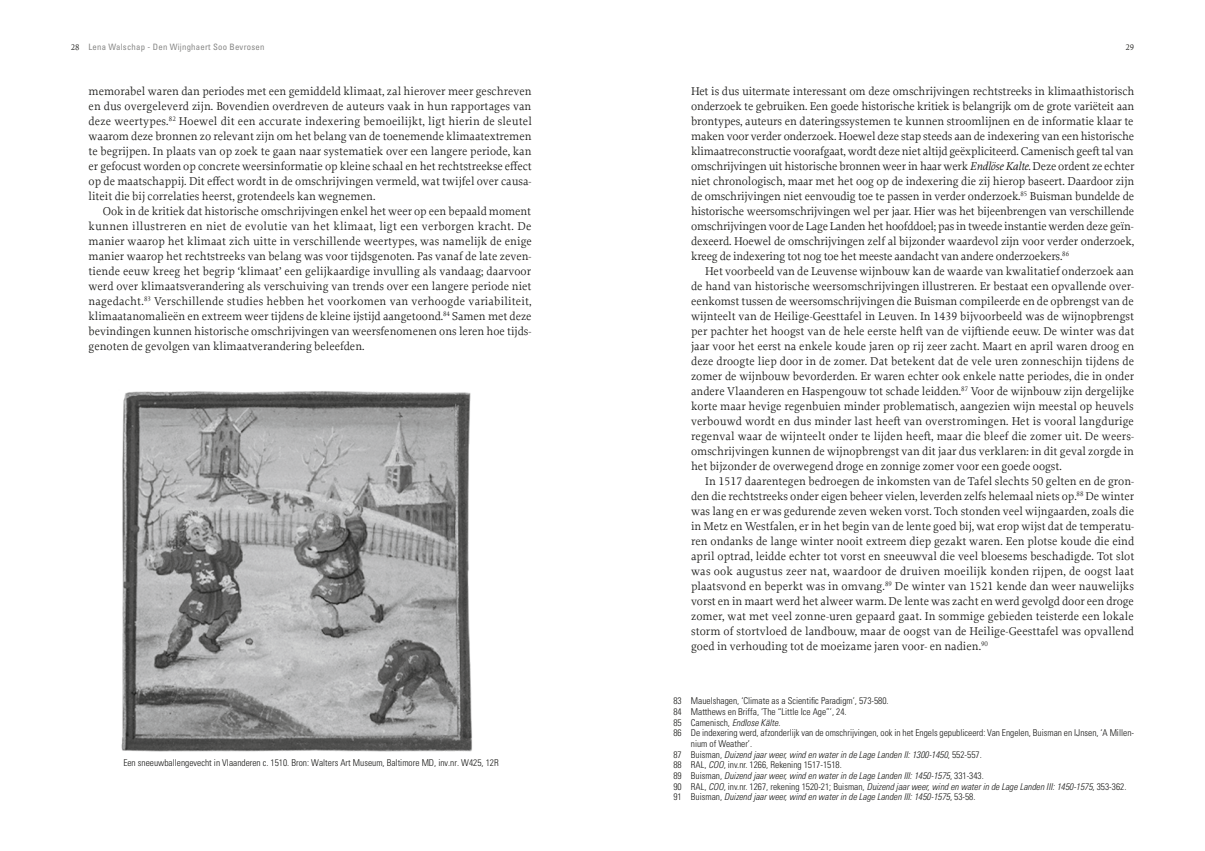
<style>
.page{position:relative;width:1205px;height:851px;background:#fff}
.page>*{position:absolute;margin:0;border:0;box-sizing:border-box;transform-origin:0 0}
.t1{font:11.88px/15px "Proforma";color:#181816;text-align:justify}
.t2{font:300 condensed 9.38px "Univers LT Std";color:#181816}
.t3{font:italic 300 condensed 9.38px/10.6px "Univers LT Pro";color:#181816}
.t4{font:condensed 8.75px "Univers LT Std";letter-spacing:.025em;color:#888887}
.t5{font:8.75px "Proforma";color:#181816}
.s1{font-family:"Proforma";font-stretch:normal;color:#181816}
.s2{font-style:italic}
.s3{font-family:"Univers LT Pro";font-style:italic}
.s4{font-family:"Univers LT Std";font-style:normal}
</style>
<div class="page">
<img style="left:121px;top:391px;width:351px;height:361px">
<p class="t4" style="left:71px;top:41px;width:195px"><span class="s1">28</span> Lena Walschap - Den Wijnghaert Soo Bevrosen</p>
<p class="t1" style="left:89px;top:83px;width:445px">memorabel waren dan periodes met een gemiddeld klimaat, zal hierover meer geschreven en dus overgeleverd zijn. Bovendien overdreven de auteurs vaak in hun rapportages van deze weertypes.<sup>82</sup> Hoewel dit een accurate indexering bemoeilijkt, ligt hierin de sleutel waarom deze bronnen zo relevant zijn om het belang van de toenemende klimaatextremen te begrijpen. In plaats van op zoek te gaan naar systematiek over een langere periode, kan er gefocust worden op concrete weersinformatie op kleine schaal en het rechtstreekse effect op de maatschappij. Dit effect wordt in de omschrijvingen vermeld, wat twijfel over causa&shy;liteit die bij correlaties heerst, grotendeels kan wegnemen.</p>
<p class="t1" style="left:89px;top:203px;width:445px;text-indent:14px">Ook in de kritiek dat historische omschrijvingen enkel het weer op een bepaald moment kunnen illustreren en niet de evolutie van het klimaat, ligt een verborgen kracht. De manier waarop het klimaat zich uitte in verschillende weertypes, was namelijk de enige manier waarop het rechtstreeks van belang was voor tijdsgenoten. Pas vanaf de late zeven&shy;tiende eeuw kreeg het begrip ‘klimaat’ een gelijkaardige invulling als vandaag; daarvoor werd over klimaatsverandering als verschuiving van trends over een langere periode niet nagedacht.<sup>83</sup> Verschillende studies hebben het voorkomen van verhoogde variabiliteit, klimaatanomalieën en extreem weer tijdens de kleine ijstijd aangetoond.<sup>84</sup> Samen met deze bevindingen kunnen historische omschrijvingen van weersfenomenen ons leren hoe tijds&shy;genoten de gevolgen van klimaatverandering beleefden.</p>
<p class="t2" style="left:123px;top:757px;width:377px">Een sneeuwballengevecht in Vlaanderen c. 1510. Bron: Walters Art Museum, Baltimore MD, inv.nr. W425, 12R</p>
<p class="t5" style="left:1125px;top:41px;width:10px">29</p>
<p class="t1" style="left:691px;top:83px;width:445px">Het is dus uitermate interessant om deze omschrijvingen rechtstreeks in klimaathistorisch onderzoek te gebruiken. Een goede historische kritiek is belangrijk om de grote variëteit aan brontypes, auteurs en dateringssystemen te kunnen stroomlijnen en de informatie klaar te maken voor verder onderzoek. Hoewel deze stap steeds aan de indexering van een historische klimaatreconstructie voorafgaat, wordt deze niet altijd geëxpliciteerd. Camenisch geeft tal van omschrijvingen uit historische bronnen weer in haar werk <span class="s2">Endlöse Kalte</span>. Deze ordent ze echter niet chronologisch, maar met het oog op de indexering die zij hierop baseert. Daardoor zijn de omschrijvingen niet eenvoudig toe te passen in verder onderzoek.<sup>85</sup> Buisman bundelde de historische weersomschrijvingen wel per jaar. Hier was het bijeenbrengen van verschillende omschrijvingen voor de Lage Landen het hoofddoel; pas in tweede instantie werden deze geïn&shy;dexeerd. Hoewel de omschrijvingen zelf al bijzonder waardevol zijn voor verder onderzoek, kreeg de indexering tot nog toe het meeste aandacht van andere onderzoekers.<sup>86</sup></p>
<p class="t1" style="left:691px;top:263px;width:445px;text-indent:14px">Het voorbeeld van de Leuvense wijnbouw kan de waarde van kwalitatief onderzoek aan de hand van historische weersomschrijvingen illustreren. Er bestaat een opvallende over&shy;eenkomst tussen de weersomschrijvingen die Buisman compileerde en de opbrengst van de wijnteelt van de Heilige-Geesttafel in Leuven. In 1439 bijvoorbeeld was de wijnopbrengst per pachter het hoogst van de hele eerste helft van de vijftiende eeuw. De winter was dat jaar voor het eerst na enkele koude jaren op rij zeer zacht. Maart en april waren droog en deze droogte liep door in de zomer. Dat betekent dat de vele uren zonneschijn tijdens de zomer de wijnbouw bevorderden. Er waren echter ook enkele natte periodes, die in onder andere Vlaanderen en Haspengouw tot schade leidden.<sup>87</sup> Voor de wijnbouw zijn dergelijke korte maar hevige regenbuien minder problematisch, aangezien wijn meestal op heuvels verbouwd wordt en dus minder last heeft van overstromingen. Het is vooral langdurige regenval waar de wijnteelt onder te lijden heeft, maar die bleef die zomer uit. De weers&shy;omschrijvingen kunnen de wijnopbrengst van dit jaar dus verklaren: in dit geval zorgde in het bijzonder de overwegend droge en zonnige zomer voor een goede oogst.</p>
<p class="t1" style="left:691px;top:473px;width:445px;text-indent:14px">In 1517 daarentegen bedroegen de inkomsten van de Tafel slechts 50 gelten en de gron&shy;den die rechtstreeks onder eigen beheer vielen, leverden zelfs helemaal niets op.<sup>88</sup> De winter was lang en er was gedurende zeven weken vorst. Toch stonden veel wijngaarden, zoals die in Metz en Westfalen, er in het begin van de lente goed bij, wat erop wijst dat de temperatu&shy;ren ondanks de lange winter nooit extreem diep gezakt waren. Een plotse koude die eind april optrad, leidde echter tot vorst en sneeuwval die veel bloesems beschadigde. Tot slot was ook augustus zeer nat, waardoor de druiven moeilijk konden rijpen, de oogst laat plaatsvond en beperkt was in omvang.<sup>89</sup> De winter van 1521 kende dan weer nauwelijks vorst en in maart werd het alweer warm. De lente was zacht en werd gevolgd door een droge zomer, wat met veel zonne-uren gepaard gaat. In sommige gebieden teisterde een lokale storm of stortvloed de landbouw, maar de oogst van de Heilige-Geesttafel was opvallend goed in verhouding tot de moeizame jaren voor- en nadien.<sup>90</sup></p>
<p class="t2" style="left:673px;top:695px;width:217px">83 Mauelshagen, ‘Climate as a Scientific Paradigm’, 573-580.</p>
<p class="t2" style="left:673px;top:706px;width:175px">84 Matthews en Briffa, ‘The “Little Ice Age”’, 24.</p>
<p class="t2" style="left:673px;top:716px;width:109px">85 Camenisch, <span class="s3">Endlose Kälte</span>.</p>
<p class="t2" style="left:673px;top:727px;width:462px">86 De indexering werd, afzonderlijk van de omschrijvingen, ook in het Engels gepubliceerd: Van Engelen, Buisman en IJnsen, ‘A Millen-</p>
<p class="t2" style="left:691px;top:738px;width:63px">nium of Weather’.</p>
<p class="t3" style="left:673px;top:748px;width:310px"><span class="s4">87 Buisman,</span> Duizend jaar weer, wind en water in de Lage Landen II: 1300-1450<span class="s4">, 552-557.</span></p>
<p class="t2" style="left:673px;top:759px;width:170px">88 RAL, <span class="s3">COO</span>, inv.nr. 1266, Rekening 1517-1518.</p>
<p class="t3" style="left:673px;top:769px;width:454px"><span class="s4">89 Buisman,</span> Duizend jaar weer, wind en water in de Lage Landen III: 1450-1575<span class="s4">, 331-343.<br>90 RAL,</span> COO<span class="s4">, inv.nr. 1267, rekening 1520-21; Buisman,</span> Duizend jaar weer, wind en water in de Lage Landen III: 1450-1575<span class="s4">, 353-362.<br>91 Buisman,</span> Duizend jaar weer, wind en water in de Lage Landen III: 1450-1575<span class="s4">, 53-58.</span></p>
</div>
